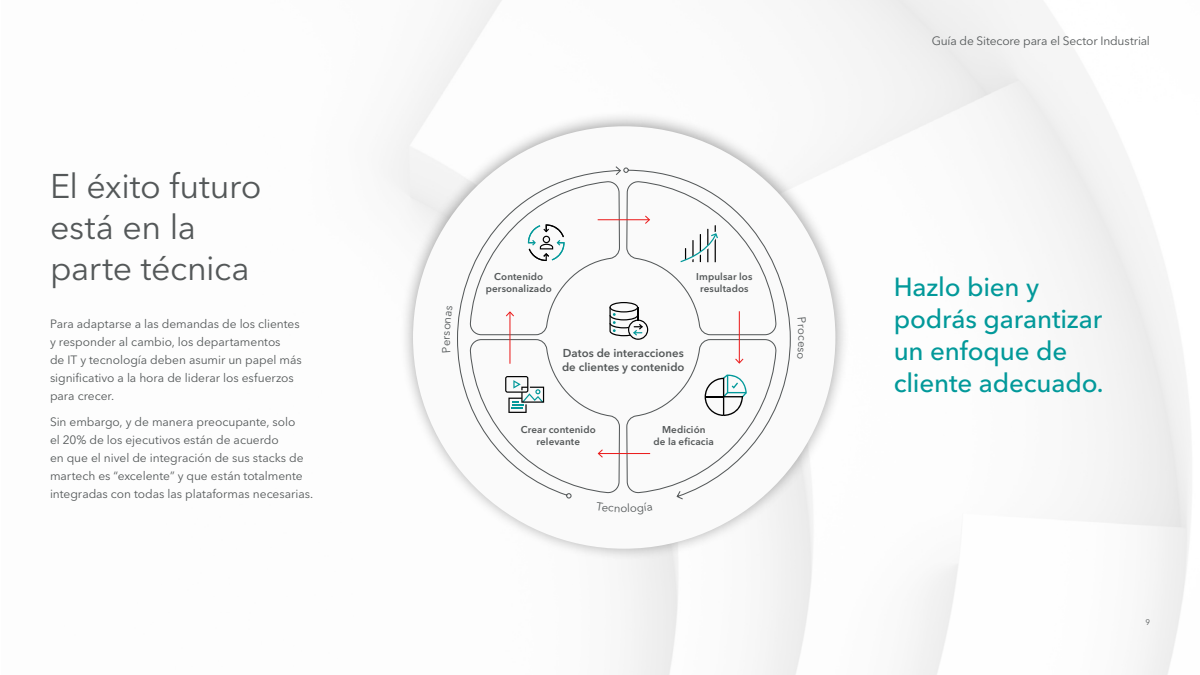
<style>
.page{position:relative;width:1200px;height:675px;background:#fff}
.page>*{position:absolute;margin:0;border:0;box-sizing:border-box;transform-origin:0 0}
.t1{font:34px/40.8px "Avenir Next LT Pro";letter-spacing:-.01em;color:#545859}
.t2{font:500 26px/32px "Avenir Next LT Pro";letter-spacing:-.01em;color:#02999a}
.t3{font:12px/18px "Avenir Next LT Pro";letter-spacing:-.005em;color:#545859}
.t4{font:600 11.4px/13.5px "Avenir Next LT Pro";letter-spacing:.005em;color:#545859}
.t5{font:11.4px "Avenir Next LT Pro";color:#545859}
.t6{font:600 9.9px/11.9px "Avenir Next LT Pro";letter-spacing:.01em;color:#545859;text-align:center}
.t7{font:8px "Avenir Next LT Pro";color:#545859}
</style>
<div class="page">
<div style="left:399px;top:110px;width:450px;height:450px;background:#000;opacity:.35"></div>
<div style="left:413px;top:126px;width:422px;height:423px;background:#fafafa;border-radius:50%"></div>
<svg style="left:469px;top:0;width:308px;height:675px"></svg>
<svg style="left:456px;top:165px;width:335px;height:335px"></svg>
<hr style="left:598px;top:219px;width:51px;height:1px;background:#eb1f1f">
<svg style="left:644px;top:215px;width:7px;height:10px"></svg>
<hr style="left:509px;top:312px;width:1px;height:52px;background:#eb1f1f">
<svg style="left:505px;top:310px;width:10px;height:8px"></svg>
<hr style="left:598px;top:453px;width:52px;height:1px;background:#eb1f1f">
<svg style="left:597px;top:448px;width:7px;height:11px"></svg>
<hr style="left:739px;top:311px;width:1px;height:52px;background:#eb1f1f">
<svg style="left:734px;top:357px;width:11px;height:8px"></svg>
<svg style="left:680px;top:225px;width:38px;height:37px"></svg>
<svg style="left:705px;top:375px;width:42px;height:41px"></svg>
<svg style="left:505px;top:376px;width:39px;height:37px"></svg>
<svg style="left:528px;top:224px;width:37px;height:37px"></svg>
<svg style="left:609px;top:302px;width:39px;height:38px"></svg>
<svg style="left:596px;top:502px;width:24px;height:10px"></svg>
<svg style="left:628px;top:503px;width:24px;height:11px"></svg>
<h1 class="t1" style="left:50px;top:166px;width:213px">El éxito futuro está en la parte técnica</h1>
<p class="t3" style="left:50px;top:315px;width:253px">Para adaptarse a las demandas de los clientes y responder al cambio, los departamentos<br>de IT y tecnología deben asumir un papel más significativo a la hora de liderar los esfuerzos para crecer.</p>
<p class="t3" style="left:50px;top:413px;width:265px">Sin embargo, y de manera preocupante, solo<br>el 20% de los ejecutivos están de acuerdo<br>en que el nivel de integración de sus stacks de martech es “excelente” y que están totalmente integradas con todas las plataformas necesarias.</p>
<p class="t5" style="left:439px;top:340px;width:6px;rotate:-90deg">r</p>
<p class="t6" style="left:486px;top:271px;width:68px">Contenido personalizado</p>
<p class="t6" style="left:696px;top:271px;width:58px">Impulsar los resultados</p>
<p class="t4" style="left:562px;top:346px;width:124px">Datos de interacciones de clientes y contenido</p>
<p class="t6" style="left:521px;top:424px;width:76px">Crear contenido relevante</p>
<p class="t5" style="left:620px;top:501px;width:9px">o</p>
<p class="t6" style="left:654px;top:424px;width:62px">Medición<br>de la eficacia</p>
<p class="t5" style="left:809px;top:335px;width:7px;rotate:90deg">c</p>
<p class="t3" style="left:932px;top:31px;width:220px">Guía de Sitecore para el Sector Industrial</p>
<h2 class="t2" style="left:894px;top:271px;width:212px">Hazlo bien y podrás garantizar un enfoque de cliente adecuado.</h2>
<p class="t7" style="left:1145px;top:617px;width:6px">9</p>
</div>
